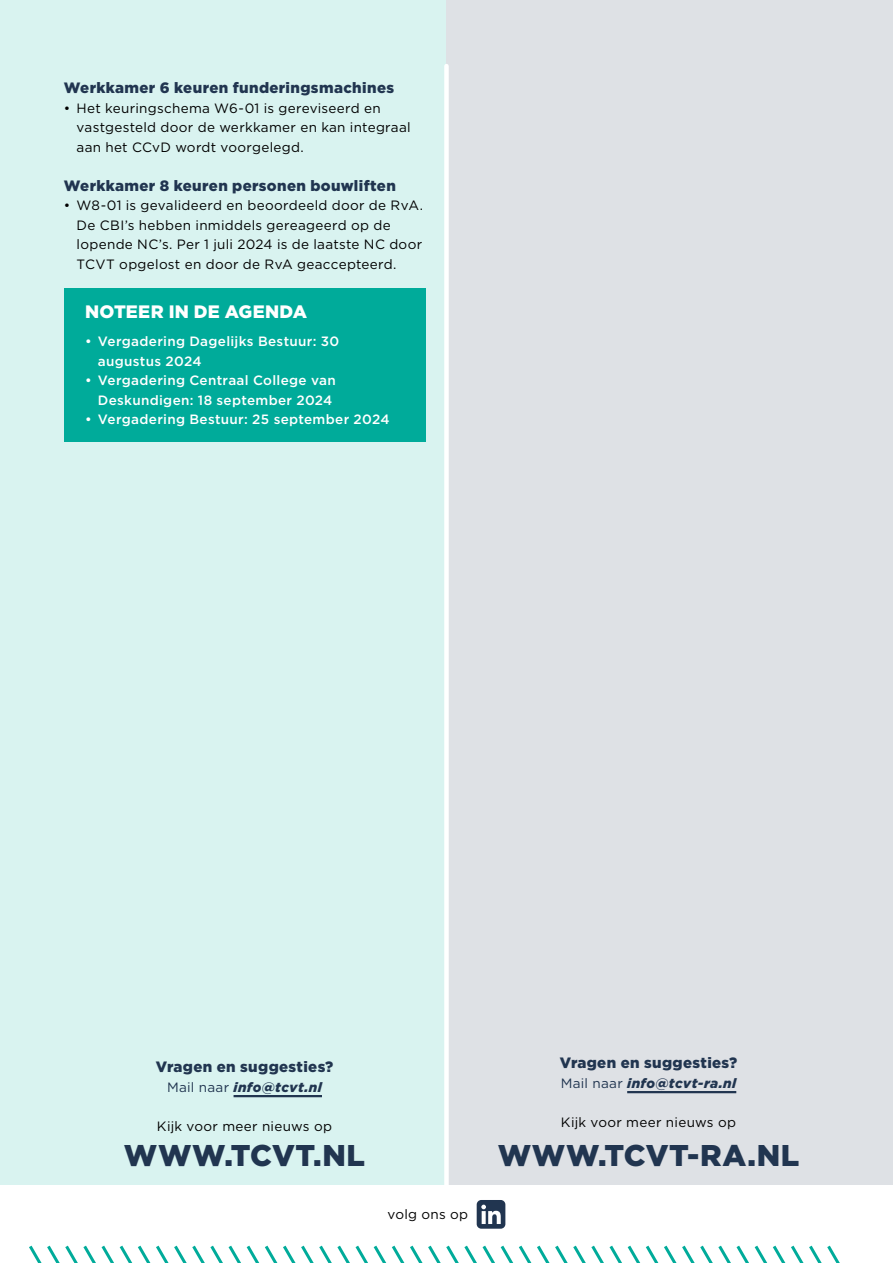
<style>
.page{position:relative;width:893px;height:1263px;background:#fff}
.page>*{position:absolute;margin:0;border:0;box-sizing:border-box;transform-origin:0 0}
.t1{font:900 30px "Gotham";letter-spacing:.02em;color:#213550}
.t2{font:900 18px "Gotham";letter-spacing:.01em;color:#fff}
.t3{font:900 15px "Gotham";letter-spacing:.025em;color:#213550}
.t4{font:13.5px/19.5px "Gotham";letter-spacing:.025em;color:#000}
.t5{font:500 13.5px/19.5px "Gotham";letter-spacing:.025em;color:#fff}
.t6{font:italic 900 13.5px "Gotham";letter-spacing:.025em;color:#213550}
.s1{font-weight:400;font-style:normal}
</style>
<div class="page">
<div style="left:0;top:0;width:446px;height:1185px;background:#d9f3f0"></div>
<div style="left:446px;top:0;width:447px;height:1185px;background:#dee1e5"></div>
<div style="left:444px;top:66px;width:5px;height:1136px;background:#fff"></div>
<svg style="left:29px;top:1245px;width:811px;height:18px"></svg>
<div style="left:477px;top:1200px;width:28px;height:29px;background:#213550;border-radius:5px"></div>
<svg style="left:481px;top:1205px;width:20px;height:19px"></svg>
<hr style="left:234px;top:1095px;width:88px;height:2px;background:#213550">
<div style="left:64px;top:288px;width:361px;height:153px;background:#00ab9a"></div>
<hr style="left:627px;top:1091px;width:109px;height:2px;background:#213550">
<p class="t3" style="left:64px;top:79px;width:332px">Werkkamer 6 keuren funderingsmachines</p>
<p class="t4" style="left:77px;top:98px;width:336px;text-indent:-13px">• Het keuringschema W6-01 is gereviseerd en vastgesteld door de werkkamer en kan integraal aan het CCvD wordt voorgelegd.</p>
<p class="t3" style="left:64px;top:177px;width:334px">Werkkamer 8 keuren personen bouwliften</p>
<p class="t4" style="left:77px;top:195px;width:348px;text-indent:-13px">• W8-01 is gevalideerd en beoordeeld door de RvA.<br>De CBI’s hebben inmiddels gereageerd op de lopende NC’s. Per 1 juli 2024 is de laatste NC door TCVT opgelost en door de RvA geaccepteerd.</p>
<h2 class="t2" style="left:85px;top:301px;width:223px">NOTEER IN DE AGENDA</h2>
<p class="t5" style="left:98px;top:331px;width:243px;text-indent:-13px">• Vergadering Dagelijks Bestuur: 30 augustus 2024</p>
<p class="t5" style="left:85px;top:370px;width:252px;text-align:right">• Vergadering Centraal College van<br>Deskundigen: 18 september 2024</p>
<p class="t5" style="left:85px;top:409px;width:306px">• Vergadering Bestuur: 25 september 2024</p>
<p class="t3" style="left:156px;top:1058px;width:179px">Vragen en suggesties?</p>
<p class="t6" style="left:167px;top:1079px;width:156px"><span class="s1">Mail naar</span> info@tcvt.nl</p>
<p class="t4" style="left:157px;top:1116px;width:177px">Kijk voor meer nieuws op</p>
<h1 class="t1" style="left:124px;top:1138px;width:243px">WWW.TCVT.NL</h1>
<p class="t4" style="left:388px;top:1204px;width:82px">volg ons op</p>
<p class="t3" style="left:560px;top:1054px;width:179px">Vragen en suggesties?</p>
<p class="t6" style="left:561px;top:1075px;width:177px"><span class="s1">Mail naar</span> info@tcvt-ra.nl</p>
<p class="t4" style="left:561px;top:1112px;width:177px">Kijk voor meer nieuws op</p>
<h1 class="t1" style="left:498px;top:1138px;width:303px">WWW.TCVT-RA.NL</h1>
</div>
